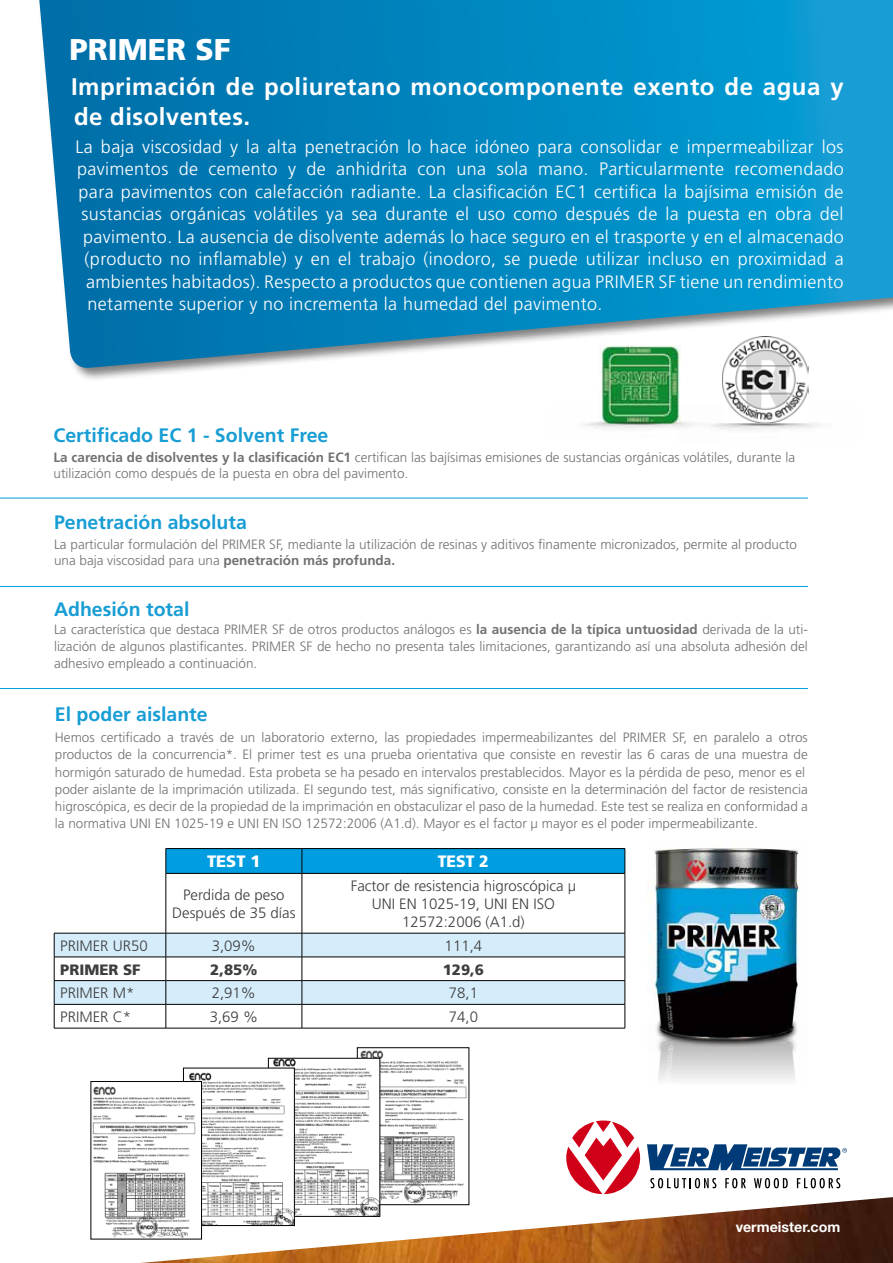
<style>
.page{position:relative;width:893px;height:1263px;background:#fff}
.page>*{position:absolute;margin:0;border:0;box-sizing:border-box;transform-origin:0 0}
.t1{font:900 30px "Frutiger";color:#fff}
.t2{font:700 24px/30px "Frutiger";letter-spacing:.02em;color:#fff}
.t3{font:700 19.5px "Frutiger";color:#189dd4}
.t4{font:300 18px "Frutiger";letter-spacing:.02em;color:#fff}
.t5{font:900 16.5px "Frutiger";color:#fff}
.t6{font:900 16.5px "Frutiger";color:#fff;scale:.95 1}
.t7{font:300 15px/18px "Frutiger";color:#3e3d40;text-align:center}
.t8{font:900 15px "Frutiger";color:#3e3d40}
.t9{font:700 14.25px "Helvetica Neue LT Std";color:#fff}
.t10{font:300 13.5px/17.2px "Frutiger";color:#707172}
.s1{font-weight:700}
</style>
<div class="page">
<img style="left:140px;top:1197px;width:753px;height:66px">
<div style="left:37px;top:0;width:856px;height:382px;background:#000;opacity:.5"></div>
<svg style="left:39px;top:0;width:854px;height:369px;background:#198fc2"></svg>
<hr style="left:0;top:498px;width:808px;height:1px;background:#009ee0">
<hr style="left:0;top:688px;width:808px;height:1px;background:#009ee0">
<hr style="left:0;top:586px;width:808px;height:1px;background:#009ee0">
<img style="left:722px;top:337px;width:87px;height:86px">
<svg style="left:566px;top:1120px;width:74px;height:74px"></svg>
<svg style="left:647px;top:1144px;width:200px;height:26px"></svg>
<svg style="left:810px;top:1178px;width:30px;height:10px"></svg>
<img style="left:585px;top:402px;width:138px;height:30px">
<img style="left:599px;top:346px;width:81px;height:77px">
<img style="left:359px;top:1050px;width:108px;height:153px">
<div style="left:357px;top:1047px;width:112px;height:158px;border:1px solid #000"></div>
<img style="left:270px;top:1060px;width:108px;height:154px">
<div style="left:268px;top:1058px;width:112px;height:158px;border:1px solid #000"></div>
<img style="left:189px;top:1070px;width:104px;height:154px">
<div style="left:183px;top:1068px;width:112px;height:158px;border:1px solid #000"></div>
<img style="left:93px;top:1083px;width:107px;height:154px">
<div style="left:91px;top:1081px;width:111px;height:158px;border:1px solid #000"></div>
<svg style="left:166px;top:848px;width:460px;height:25px;background:#0096d4"></svg>
<hr style="left:166px;top:873px;width:136px;height:1px;background:#000">
<hr style="left:166px;top:873px;width:1px;height:60px;background:#000">
<hr style="left:302px;top:873px;width:323px;height:1px;background:#000">
<hr style="left:302px;top:873px;width:1px;height:60px;background:#000">
<hr style="left:625px;top:873px;width:1px;height:60px;background:#000">
<svg style="left:54px;top:933px;width:572px;height:95px"></svg>
<hr style="left:54px;top:1028px;width:112px;height:1px;background:#000">
<hr style="left:166px;top:1028px;width:136px;height:1px;background:#000">
<hr style="left:302px;top:1028px;width:323px;height:1px;background:#000">
<img style="left:649px;top:848px;width:151px;height:176px">
<img style="left:648px;top:1024px;width:160px;height:209px">
<h1 class="t1" style="left:70px;top:32px;width:162px">PRIMER SF</h1>
<h2 class="t2" style="left:71px;top:71px;width:774px">Imprimación de poliuretano monocomponente exento de agua y de disolventes.</h2>
<h3 class="t4" style="left:76px;top:136px;width:769px">La baja viscosidad y la alta penetración lo hace idóneo para consolidar e impermeabilizar los</h3>
<h3 class="t4" style="left:77px;top:159px;width:768px">pavimentos de cemento y de anhidrita con una sola mano. Particularmente recomendado</h3>
<h3 class="t4" style="left:79px;top:181px;width:766px">para pavimentos con calefacción radiante. La clasificación EC1 certifica la bajísima emisión de</h3>
<h3 class="t4" style="left:82px;top:204px;width:763px">sustancias orgánicas volátiles ya sea durante el uso como después de la puesta en obra del</h3>
<h3 class="t4" style="left:83px;top:226px;width:762px">pavimento. La ausencia de disolvente además lo hace seguro en el trasporte y en el almacenado</h3>
<h3 class="t4" style="left:85px;top:249px;width:761px">(producto no inflamable) y en el trabajo (inodoro, se puede utilizar incluso en proximidad a</h3>
<h3 class="t4" style="left:86px;top:271px;width:759px">ambientes habitados). Respecto a productos que contienen agua PRIMER SF tiene un rendimiento</h3>
<h3 class="t4" style="left:88px;top:294px;width:516px">netamente superior y no incrementa la humedad del pavimento.</h3>
<h3 class="t3" style="left:54px;top:423px;width:276px">Certificado EC 1 - Solvent Free</h3>
<p class="t10" style="left:54px;top:449px;width:743px;line-height:16.2px"><span class="s1">La carencia de disolventes y la clasificación EC1</span> certifican las bajísimas emisiones de sustancias orgánicas volátiles, durante la utilización como después de la puesta en obra del pavimento.</p>
<h3 class="t3" style="left:54px;top:510px;width:194px">Penetración absoluta</h3>
<p class="t10" style="left:54px;top:536px;width:745px;line-height:16.2px">La particular formulación del PRIMER SF, mediante la utilización de resinas y aditivos finamente micronizados, permite al producto una baja viscosidad para una <span class="s1">penetración más profunda.</span></p>
<h3 class="t3" style="left:54px;top:598px;width:137px">Adhesión total</h3>
<p class="t10" style="left:54px;top:620px;width:755px;text-align:justify">La característica que destaca PRIMER SF de otros productos análogos es <span class="s1">la ausencia de la típica untuosidad</span> derivada de la uti&shy;lización de algunos plastificantes. PRIMER SF de hecho no presenta tales limitaciones, garantizando así una absoluta adhesión del adhesivo empleado a continuación.</p>
<h3 class="t3" style="left:55px;top:702px;width:154px">El poder aislante</h3>
<p class="t10" style="left:55px;top:729px;width:754px">Hemos certificado a través de un laboratorio externo, las propiedades impermeabilizantes del PRIMER SF, en paralelo a otros productos de la concurrencia*. El primer test es una prueba orientativa que consiste en revestir las 6 caras de una muestra de hormigón saturado de humedad. Esta probeta se ha pesado en intervalos prestablecidos. Mayor es la pérdida de peso, menor es el poder aislante de la imprimación utilizada. EI segundo test, más significativo, consiste en la determinación del factor de resistencia higroscópica, es decir de la propiedad de la imprimación en obstaculizar el paso de la humedad. Este test se realiza en conformidad a la normativa UNI EN 1025-19 e UNI EN ISO 12572:2006 (A1.d). Mayor es el factor μ mayor es el poder impermeabilizante.</p>
<p class="t5" style="left:207px;top:852px;width:55px">TEST 1</p>
<p class="t6" style="left:438px;top:852px;width:55px">TEST 2</p>
<p class="t7" style="left:172px;top:886px;width:125px">Perdida de peso<br>Después de 35 días</p>
<p class="t7" style="left:351px;top:877px;width:227px">Factor de resistencia higroscópica μ<br>UNI EN 1025-19, UNI EN ISO<br>12572:2006 (A1.d)</p>
<p class="t7" style="left:60px;top:937px;width:89px">PRIMER UR50</p>
<p class="t7" style="left:212px;top:937px;width:46px">3,09%</p>
<p class="t7" style="left:445px;top:937px;width:39px">111,4</p>
<p class="t8" style="left:60px;top:960px;width:82px">PRIMER SF</p>
<p class="t8" style="left:210px;top:960px;width:49px">2,85%</p>
<p class="t8" style="left:443px;top:960px;width:43px">129,6</p>
<p class="t7" style="left:60px;top:984px;width:76px">PRIMER M*</p>
<p class="t7" style="left:212px;top:984px;width:46px">2,91%</p>
<p class="t7" style="left:449px;top:984px;width:31px">78,1</p>
<p class="t7" style="left:60px;top:1008px;width:72px">PRIMER C*</p>
<p class="t7" style="left:210px;top:1008px;width:50px">3,69 %</p>
<p class="t7" style="left:449px;top:1008px;width:31px">74,0</p>
<p class="t9" style="left:736px;top:1218px;width:106px">vermeister.com</p>
</div>
